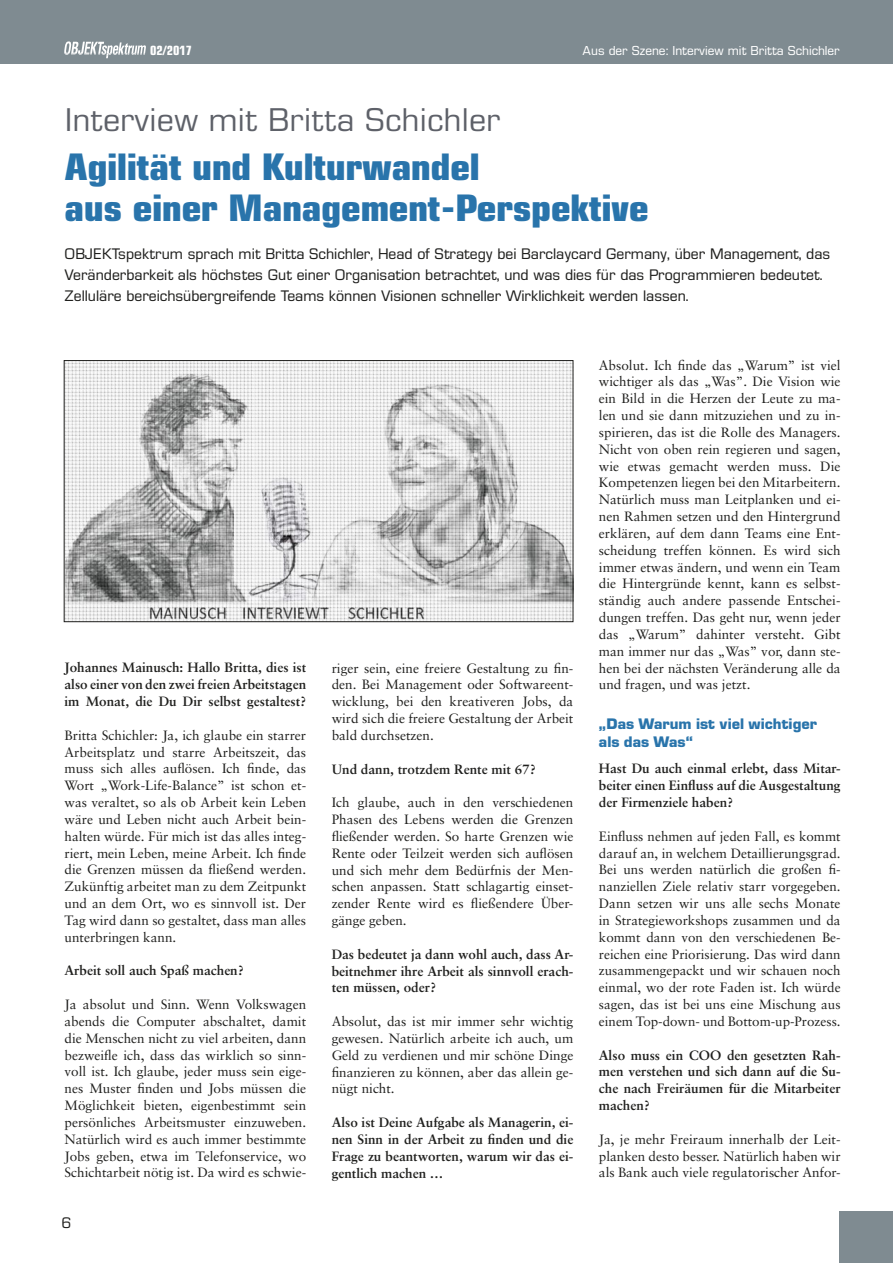
<style>
.page{position:relative;width:893px;height:1263px;background:#fff}
.page>*{position:absolute;margin:0;border:0;box-sizing:border-box;transform-origin:0 0}
.t1{font:700 37.5px/40.5px "Eurostile Condensed BQ";color:#2974ab;scale:1.25 1}
.t2{font:condensed 31.5px "Eurostile";color:#5e6169;scale:1.2 1}
.t3{font:15px/21px "Eurostile BQ";color:#20201e}
.t4{font:700 15px/18px "Eurostile BQ";color:#2974ab}
.t5{font:13.5px/16.8px "Sabon";color:#20201e;text-align:justify}
.t6{font:700 13.5px/16.8px "Sabon";color:#20201e;text-align:justify}
.t7{font:12.75px "Eurostile BQ";color:#fff}
.t8{font:700 condensed 12.75px "Eurostile";color:#fff}
</style>
<div class="page">
<div style="left:0;top:0;width:893px;height:64px;background:#7f8b91"></div>
<div style="left:840px;top:1211px;width:53px;height:52px;background:#7f8b91"></div>
<svg style="left:64px;top:41px;width:82px;height:17px"></svg>
<img style="left:66px;top:362px;width:505px;height:258px">
<div style="left:64px;top:360px;width:509px;height:262px;border:1px solid #20201e"></div>
<p class="t8" style="left:150px;top:42px;width:44px">02/2017</p>
<p class="t7" style="left:583px;top:43px;width:259px">Aus der Szene: Interview mit Britta Schichler</p>
<h2 class="t2" style="left:65px;top:101px;width:365px">Interview mit Britta Schichler</h2>
<h1 class="t1" style="left:65px;top:148px;width:469px">Agilität und Kulturwandel<br>aus einer Management-Perspektive</h1>
<p class="t3" style="left:65px;top:243px;width:767px">OBJEKTspektrum sprach mit Britta Schichler, Head of Strategy bei Barclaycard Germany, über Management, das<br>Veränderbarkeit als höchstes Gut einer Organisation betrachtet, und was dies für das Programmieren bedeutet.<br>Zelluläre bereichsübergreifende Teams können Visionen schneller Wirklichkeit werden lassen.</p>
<p class="t6" style="left:65px;top:659px;width:243px">Johannes Mainusch: Hallo Britta, dies ist also einer von den zwei freien Arbeitstagen im Monat, die Du Dir selbst gestaltest?</p>
<p class="t5" style="left:65px;top:726px;width:243px">Britta Schichler: Ja, ich glaube ein starrer Arbeitsplatz und starre Arbeitszeit, das muss sich alles auflösen. Ich finde, das Wort „Work-Life-Balance” ist schon et&shy;was veraltet, so als ob Arbeit kein Leben wäre und Leben nicht auch Arbeit bein&shy;halten würde. Für mich ist das alles integ&shy;riert, mein Leben, meine Arbeit. Ich finde die Grenzen müssen da fließend werden.<br>Zukünftig arbeitet man zu dem Zeitpunkt und an dem Ort, wo es sinnvoll ist. Der Tag wird dann so gestaltet, dass man alles unterbringen kann.</p>
<p class="t6" style="left:65px;top:962px;width:181px">Arbeit soll auch Spaß machen?</p>
<p class="t5" style="left:65px;top:996px;width:243px">Ja absolut und Sinn. Wenn Volkswagen abends die Computer abschaltet, damit die Menschen nicht zu viel arbeiten, dann bezweifle ich, dass das wirklich so sinn&shy;voll ist. Ich glaube, jeder muss sein eige&shy;nes Muster finden und Jobs müssen die Möglichkeit bieten, eigenbestimmt sein persönliches Arbeitsmuster einzuweben.<br>Natürlich wird es auch immer bestimmte Jobs geben, etwa im Telefonservice, wo Schichtarbeit nötig ist. Da wird es schwie-</p>
<p class="t3" style="left:62px;top:1212px;width:11px">6</p>
<p class="t5" style="left:332px;top:659px;width:243px">riger sein, eine freiere Gestaltung zu fin&shy;den. Bei Management oder Softwareent&shy;wicklung, bei den kreativeren Jobs, da wird sich die freiere Gestaltung der Arbeit bald durchsetzen.</p>
<p class="t6" style="left:332px;top:760px;width:206px">Und dann, trotzdem Rente mit 67?</p>
<p class="t5" style="left:332px;top:794px;width:243px">Ich glaube, auch in den verschiedenen Phasen des Lebens werden die Grenzen fließender werden. So harte Grenzen wie Rente oder Teilzeit werden sich auflösen und sich mehr dem Bedürfnis der Men&shy;schen anpassen. Statt schlagartig einset&shy;zender Rente wird es fließendere Über&shy;gänge geben.</p>
<p class="t6" style="left:332px;top:945px;width:243px">Das bedeutet ja dann wohl auch, dass Ar&shy;beitnehmer ihre Arbeit als sinnvoll erach&shy;ten müssen, oder?</p>
<p class="t5" style="left:332px;top:1013px;width:243px">Absolut, das ist mir immer sehr wichtig gewesen. Natürlich arbeite ich auch, um Geld zu verdienen und mir schöne Dinge finanzieren zu können, aber das allein ge&shy;nügt nicht.</p>
<p class="t6" style="left:332px;top:1113px;width:243px">Also ist Deine Aufgabe als Managerin, ei&shy;nen Sinn in der Arbeit zu finden und die Frage zu beantworten, warum wir das ei&shy;gentlich machen …</p>
<p class="t5" style="left:599px;top:356px;width:243px">Absolut. Ich finde das „Warum” ist viel wichtiger als das „Was”. Die Vision wie ein Bild in die Herzen der Leute zu ma&shy;len und sie dann mitzuziehen und zu in&shy;spirieren, das ist die Rolle des Managers.<br>Nicht von oben rein regieren und sagen, wie etwas gemacht werden muss. Die Kompetenzen liegen bei den Mitarbeitern.<br>Natürlich muss man Leitplanken und ei&shy;nen Rahmen setzen und den Hintergrund erklären, auf dem dann Teams eine Ent&shy;scheidung treffen können. Es wird sich immer etwas ändern, und wenn ein Team die Hintergründe kennt, kann es selbst&shy;ständig auch andere passende Entschei&shy;dungen treffen. Das geht nur, wenn jeder das „Warum” dahinter versteht. Gibt man immer nur das „Was” vor, dann ste&shy;hen bei der nächsten Veränderung alle da und fragen, und was jetzt.</p>
<p class="t4" style="left:599px;top:714px;width:220px">„Das Warum ist viel wichtiger als das Was“</p>
<p class="t6" style="left:599px;top:760px;width:243px">Hast Du auch einmal erlebt, dass Mitar&shy;beiter einen Einfluss auf die Ausgestaltung der Firmenziele haben?</p>
<p class="t5" style="left:599px;top:827px;width:243px">Einfluss nehmen auf jeden Fall, es kommt darauf an, in welchem Detaillierungsgrad.<br>Bei uns werden natürlich die großen fi&shy;nanziellen Ziele relativ starr vorgegeben.<br>Dann setzen wir uns alle sechs Monate in Strategieworkshops zusammen und da kommt dann von den verschiedenen Be&shy;reichen eine Priorisierung. Das wird dann zusammengepackt und wir schauen noch einmal, wo der rote Faden ist. Ich würde sagen, das ist bei uns eine Mischung aus einem Top-down- und Bottom-up-Prozess.</p>
<p class="t6" style="left:599px;top:1046px;width:243px">Also muss ein COO den gesetzten Rah&shy;men verstehen und sich dann auf die Su&shy;che nach Freiräumen für die Mitarbeiter machen?</p>
<p class="t5" style="left:599px;top:1130px;width:243px">Ja, je mehr Freiraum innerhalb der Leit&shy;planken desto besser. Natürlich haben wir als Bank auch viele regulatorischer Anfor-</p>
</div>
